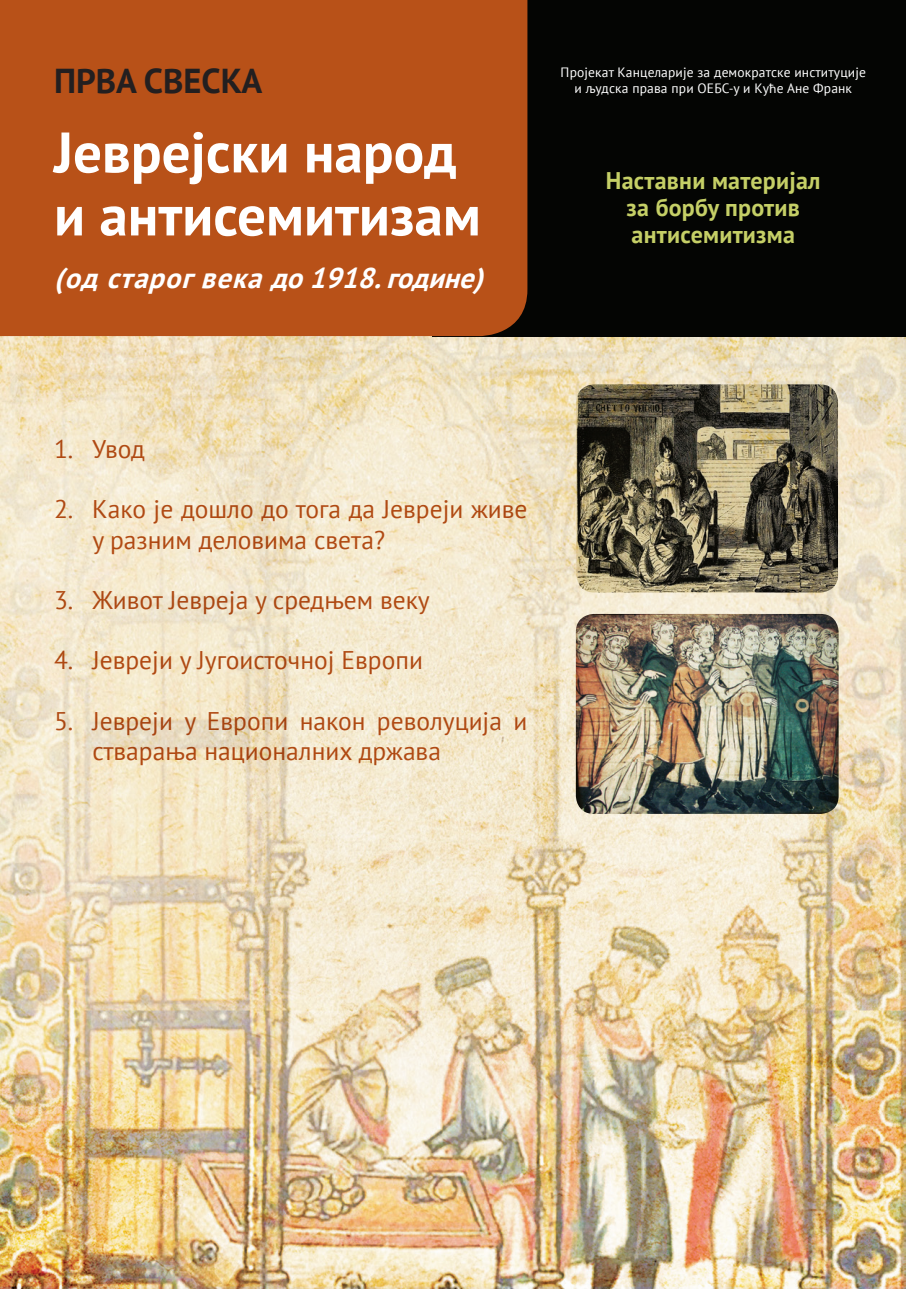
<style>
.page{position:relative;width:906px;height:1289px;background:#fff}
.page>*{position:absolute;margin:0;border:0;box-sizing:border-box;transform-origin:0 0}
.t1{font:700 57px/63px "PT Sans";color:#fff}
.t2{font:700 34.5px "PT Sans";color:#231f20}
.t3{font:italic 700 28.5px "PT Sans";color:#fff}
.t4{font:25.5px/30.6px "PT Sans";color:#b85118}
.t5{font:700 24px/27px "PT Sans";letter-spacing:.01em;color:#c5cf66;text-align:center}
.t6{font:13.5px/16.2px "PT Sans";letter-spacing:.01em;color:#fff;text-align:center}
</style>
<div class="page">
<img style="left:0;top:336px;width:906px;height:952px">
<div style="left:432px;top:0;width:474px;height:336px;background:#040503"></div>
<div style="left:0;top:0;width:527px;height:336px;background:#b85118"></div>
<img style="left:576px;top:614px;width:262px;height:199px">
<img style="left:576px;top:384px;width:262px;height:208px">
<h2 class="t2" style="left:54px;top:58px;width:210px">ПРВА СВЕСКА</h2>
<h1 class="t1" style="left:54px;top:120px;width:428px">Јеврејски народ и антисемитизам</h1>
<p class="t3" style="left:54px;top:259px;width:440px">(од старогвекадо1918.године)</p>
<p class="t6" style="left:560px;top:64px;width:307px">Пројекат Канцеларије за демократске институције и људска права при ОЕБС-у и Куће Ане Франк</p>
<p class="t5" style="left:606px;top:166px;width:216px">Наставни материјал за борбу против антисемитизма</p>
<p class="t4" style="left:54px;top:433px;width:93px">1. Увод</p>
<p class="t4" style="left:92px;top:493px;width:436px;text-indent:-38px">2. Како је дошло до тога да Јевреји живе у разним деловима света?</p>
<p class="t4" style="left:54px;top:584px;width:377px">3. Живот Јевреја у средњем веку</p>
<p class="t4" style="left:54px;top:644px;width:370px">4. Јевреји у Југоисточној Европи</p>
<p class="t4" style="left:92px;top:705px;width:436px;text-indent:-38px">5. Јевреји у Европи након револуција и стварања националних држава</p>
</div>
